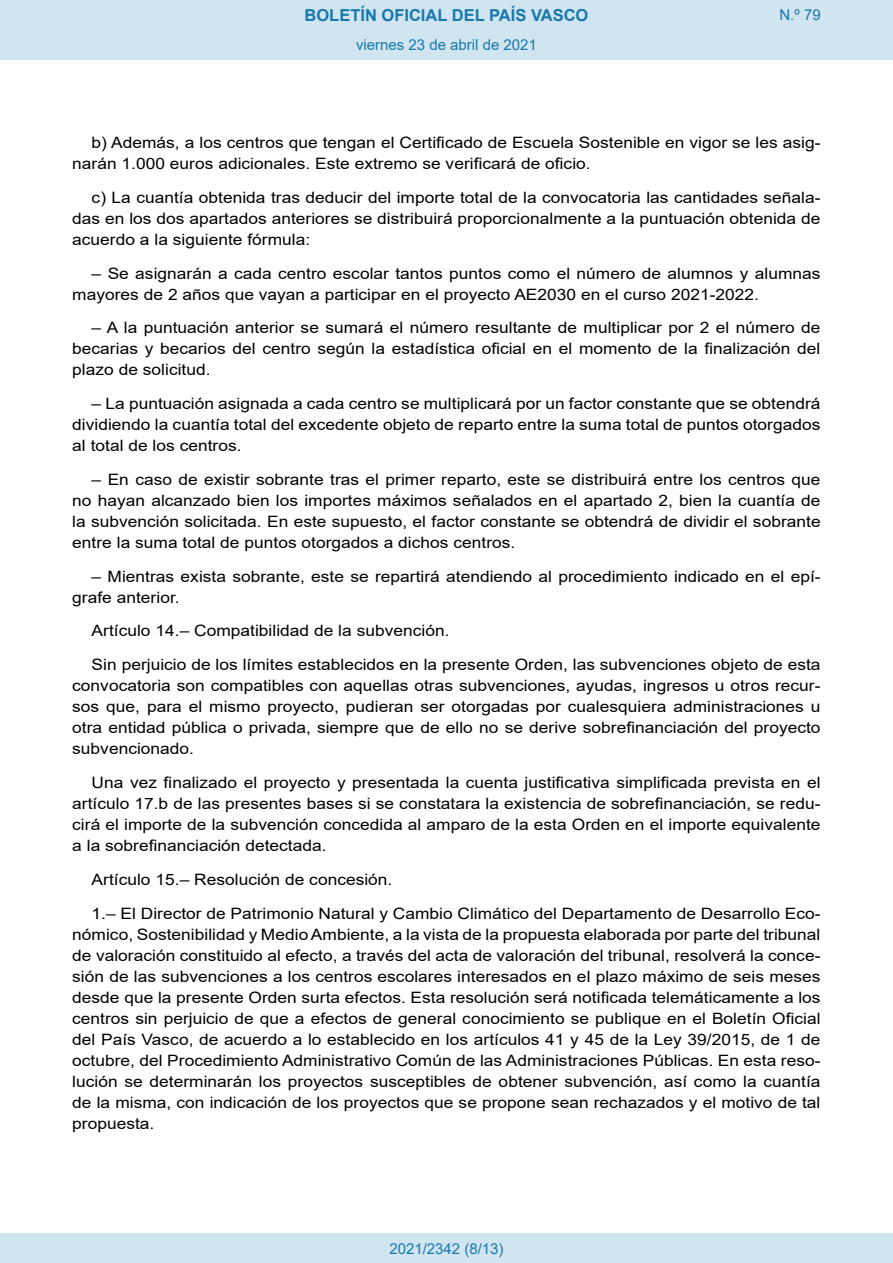
<style>
.page{position:relative;width:893px;height:1263px;background:#fff}
.page>*{position:absolute;margin:0;border:0;box-sizing:border-box;transform-origin:0 0}
.t1{font:700 16.5px "Arial";color:#1879ad}
.BOPVDetalle{font:15.6px/21px "Arial";color:#000;text-align:justify;scale:1.11 1}
.Paginacion_Centro{font:15px "Arial";color:#1879ad}
</style>
<div class="page">
<div style="left:0;top:0;width:893px;height:60px;background:#d0e5f0"></div>
<div style="left:0;top:1233px;width:893px;height:30px;background:#d0e5f0"></div>
<p class="t1" style="left:305px;top:3px;width:285px">BOLETÍN OFICIAL DEL PAÍS VASCO</p>
<p class="Paginacion_Centro" style="left:356px;top:35px;width:182px">viernes 23 de abril de 2021</p>
<p class="Paginacion_Centro" style="left:779px;top:5px;width:43px">N.º 79</p>
<p class="BOPVDetalle" style="left:72px;top:132px;width:676px;text-indent:19px">b) Además, a los centros que tengan el Certificado de Escuela Sostenible en vigor se les asig&shy;narán 1.000 euros adicionales. Este extremo se verificará de oficio.</p>
<p class="BOPVDetalle" style="left:72px;top:187px;width:676px;text-indent:19px">c) La cuantía obtenida tras deducir del importe total de la convocatoria las cantidades señala&shy;das en los dos apartados anteriores se distribuirá proporcionalmente a la puntuación obtenida de acuerdo a la siguiente fórmula:</p>
<p class="BOPVDetalle" style="left:72px;top:263px;width:675px;text-indent:19px">– Se asignarán a cada centro escolar tantos puntos como el número de alumnos y alumnas mayores de 2 años que vayan a participar en el proyecto AE2030 en el curso 2021-2022.</p>
<p class="BOPVDetalle" style="left:72px;top:317px;width:676px;text-indent:19px">– A la puntuación anterior se sumará el número resultante de multiplicar por 2 el número de becarias y becarios del centro según la estadística oficial en el momento de la finalización del plazo de solicitud.</p>
<p class="BOPVDetalle" style="left:72px;top:393px;width:676px;text-indent:19px">– La puntuación asignada a cada centro se multiplicará por un factor constante que se obtendrá dividiendo la cuantía total del excedente objeto de reparto entre la suma total de puntos otorgados al total de los centros.</p>
<p class="BOPVDetalle" style="left:72px;top:469px;width:676px;text-indent:19px">– En caso de existir sobrante tras el primer reparto, este se distribuirá entre los centros que no hayan alcanzado bien los importes máximos señalados en el apartado 2, bien la cuantía de la subvención solicitada. En este supuesto, el factor constante se obtendrá de dividir el sobrante entre la suma total de puntos otorgados a dichos centros.</p>
<p class="BOPVDetalle" style="left:72px;top:566px;width:676px;text-indent:19px">– Mientras exista sobrante, este se repartirá atendiendo al procedimiento indicado en el epí&shy;grafe anterior.</p>
<p class="BOPVDetalle" style="left:92px;top:620px;width:324px">Artículo 14.– Compatibilidad de la subvención.</p>
<p class="BOPVDetalle" style="left:72px;top:654px;width:676px;text-indent:19px">Sin perjuicio de los límites establecidos en la presente Orden, las subvenciones objeto de esta convocatoria son compatibles con aquellas otras subvenciones, ayudas, ingresos u otros recur&shy;sos que, para el mismo proyecto, pudieran ser otorgadas por cualesquiera administraciones u otra entidad pública o privada, siempre que de ello no se derive sobrefinanciación del proyecto subvencionado.</p>
<p class="BOPVDetalle" style="left:72px;top:772px;width:676px;text-indent:19px">Una vez finalizado el proyecto y presentada la cuenta justificativa simplificada prevista en el artículo 17.b de las presentes bases si se constatara la existencia de sobrefinanciación, se redu&shy;cirá el importe de la subvención concedida al amparo de la esta Orden en el importe equivalente a la sobrefinanciación detectada.</p>
<p class="BOPVDetalle" style="left:92px;top:869px;width:272px">Artículo 15.– Resolución de concesión.</p>
<p class="BOPVDetalle" style="left:72px;top:902px;width:676px;text-indent:19px">1.– El Director de Patrimonio Natural y Cambio Climático del Departamento de Desarrollo Eco&shy;nómico, Sostenibilidad y Medio Ambiente, a la vista de la propuesta elaborada por parte del tribunal de valoración constituido al efecto, a través del acta de valoración del tribunal, resolverá la conce&shy;sión de las subvenciones a los centros escolares interesados en el plazo máximo de seis meses desde que la presente Orden surta efectos. Esta resolución será notificada telemáticamente a los centros sin perjuicio de que a efectos de general conocimiento se publique en el Boletín Oficial del País Vasco, de acuerdo a lo establecido en los artículos 41 y 45 de la Ley 39/2015, de 1 de octubre, del Procedimiento Administrativo Común de las Administraciones Públicas. En esta reso&shy;lución se determinarán los proyectos susceptibles de obtener subvención, así como la cuantía de la misma, con indicación de los proyectos que se propone sean rechazados y el motivo de tal propuesta.</p>
<p class="Paginacion_Centro" style="left:389px;top:1238px;width:116px">2021/2342 (8/13)</p>
</div>
